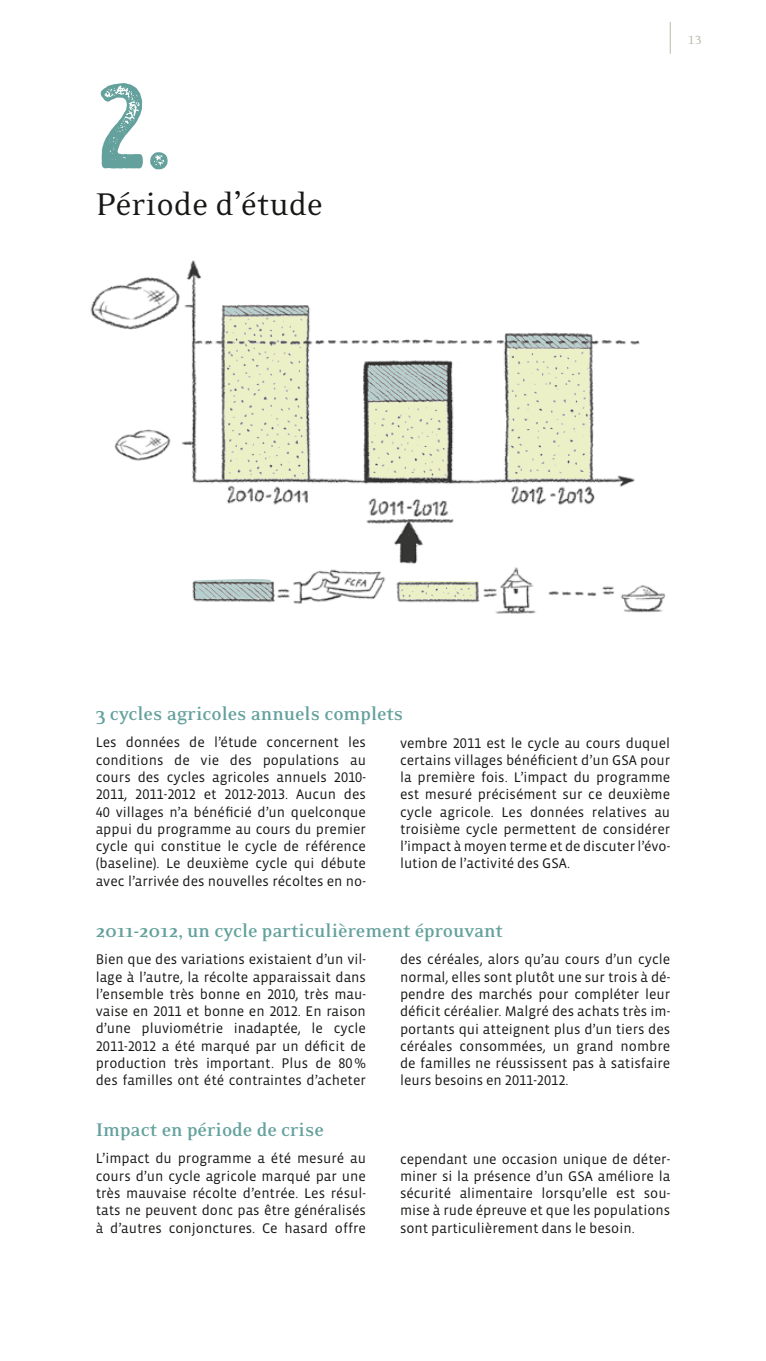
<style>
.page{position:relative;width:766px;height:1361px;background:#fff}
.page>*{position:absolute;margin:0;border:0;box-sizing:border-box;transform-origin:0 0}
.t1{font:123px "Intro Head H G Base";color:#64a19d}
.t2{font:36px "Eidetic Neo";color:#181716}
.t3{font:700 21px "Eidetic Neo";color:#64a19d}
.t4{font:14.25px/17.2px "Vista Sans";color:#181716;text-align:justify}
.t5{font:14.25px "Vista Sans Alt";color:#181716}
.t6{font:13.5px "Eidetic Neo Fractions";color:#b6bcaa}
.s1{font-family:"Vista Sans Alt"}
.s2{font-family:"Vista Sans"}
</style>
<div class="page">
<hr style="left:669px;top:22px;width:1px;height:32px;background:#b6bcaa">
<img style="left:90px;top:260px;width:550px;height:302px">
<img style="left:192px;top:569px;width:194px;height:35px">
<img style="left:548px;top:585px;width:118px;height:28px">
<img style="left:396px;top:562px;width:140px;height:52px">
<h1 class="t1" style="left:96px;top:52px;width:77px">2.</h1>
<h2 class="t2" style="left:96px;top:186px;width:229px">Période d’étude</h2>
<p class="t6" style="left:687px;top:34px;width:16px">13</p>
<h3 class="t3" style="left:96px;top:702px;width:309px">3 cycles agricoles annuels complets</h3>
<p class="t4" style="left:96px;top:734px;width:272px">Les données de l’étude concernent les conditions de vie des populations au cours des cycles agricoles annuels <span class="s1">2010</span>-</p>
<p class="t5" style="left:96px;top:787px;width:272px">2011<span class="s2">,</span> 2011<span class="s2">-</span>2012 <span class="s2">et</span> 2012<span class="s2">-</span>2013<span class="s2">. Aucun des</span></p>
<p class="t4" style="left:96px;top:803px;width:272px"><span class="s1">40</span> villages n’a bénéficié d’un quelconque appui du programme au cours du premier cycle qui constitue le cycle de référence (baseline). Le deuxième cycle qui débute avec l’arrivée des nouvelles récoltes en no-</p>
<p class="t4" style="left:400px;top:734px;width:272px">vembre <span class="s1">2011</span> est le cycle au cours duquel certains villages bénéficient d’un GSA pour la première fois. L’impact du programme est mesuré précisément sur ce deuxième cycle agricole. Les données relatives au troisième cycle permettent de considérer l’impact à moyen terme et de discuter l’évo&shy;lution de l’activité des GSA.</p>
<h3 class="t3" style="left:96px;top:919px;width:409px">2011-2012, un cycle particulièrement éprouvant</h3>
<p class="t4" style="left:96px;top:951px;width:272px">Bien que des variations existaient d’un vil&shy;lage à l’autre, la récolte apparaissait dans l’ensemble très bonne en <span class="s1">2010</span>, très mau&shy;vaise en <span class="s1">2011</span> et bonne en <span class="s1">2012</span>. En raison d’une pluviométrie inadaptée, le cycle <span class="s1">2011</span>-<span class="s1">2012</span> a été marqué par un déficit de production très important. Plus de <span class="s1">80</span>% des familles ont été contraintes d’acheter</p>
<p class="t4" style="left:400px;top:951px;width:272px">des céréales, alors qu’au cours d’un cycle normal, elles sont plutôt une sur trois à dé&shy;pendre des marchés pour compléter leur déficit céréalier. Malgré des achats très im&shy;portants qui atteignent plus d’un tiers des céréales consommées, un grand nombre de familles ne réussissent pas à satisfaire leurs besoins en <span class="s1">2011</span>-<span class="s1">2012</span>.</p>
<h3 class="t3" style="left:96px;top:1118px;width:230px">Impact en période de crise</h3>
<p class="t4" style="left:96px;top:1150px;width:272px">L’impact du programme a été mesuré au cours d’un cycle agricole marqué par une très mauvaise récolte d’entrée. Les résul&shy;tats ne peuvent donc pas être généralisés à d’autres conjonctures. Ce hasard offre</p>
<p class="t4" style="left:400px;top:1150px;width:272px">cependant une occasion unique de déter&shy;miner si la présence d’un GSA améliore la sécurité alimentaire lorsqu’elle est sou&shy;mise à rude épreuve et que les populations sont particulièrement dans le besoin.</p>
</div>
